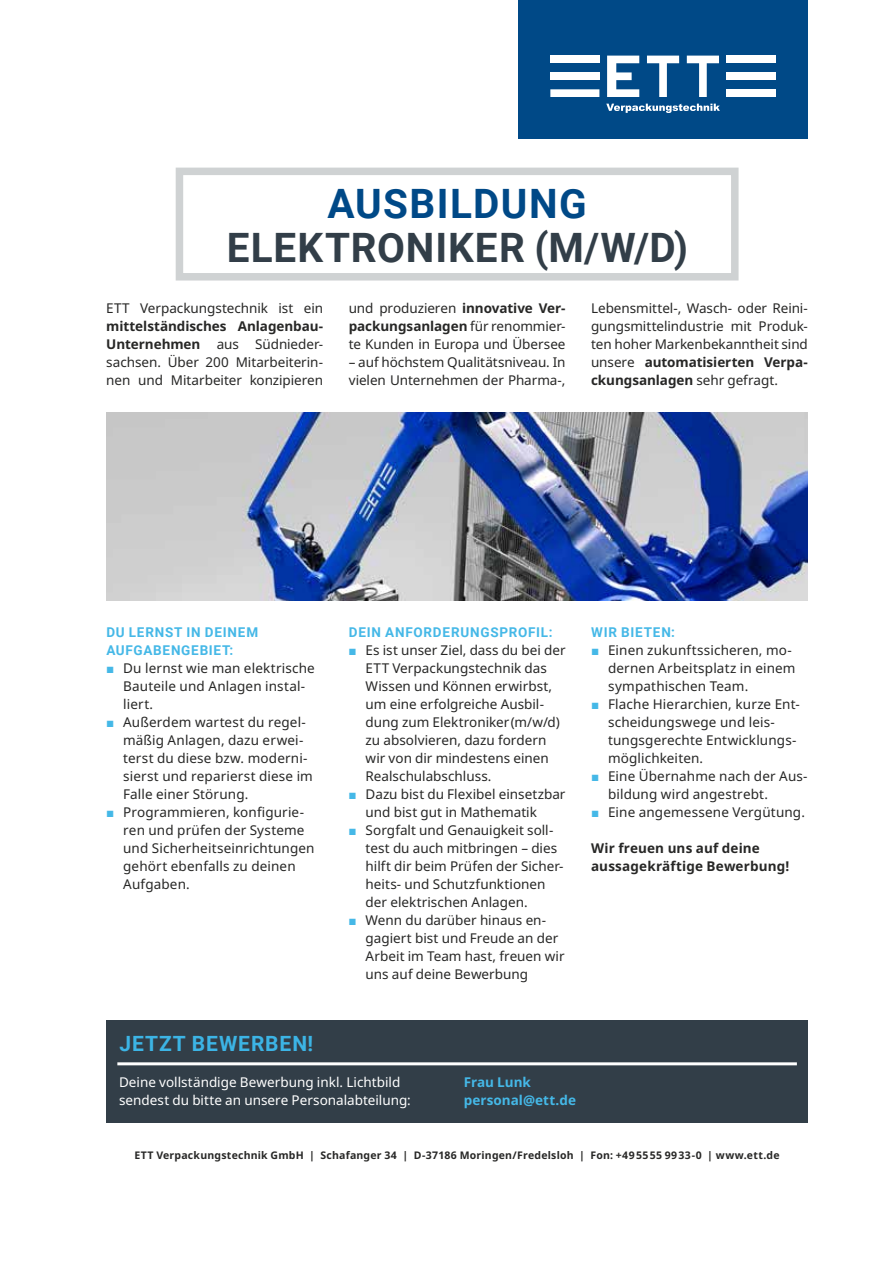
<style>
.page{position:relative;width:893px;height:1263px;background:#fff}
.page>*{position:absolute;margin:0;border:0;box-sizing:border-box;transform-origin:0 0}
.t1{font:700 40.5px "Roboto";letter-spacing:.02em;color:#323e48}
.t2{font:700 40.5px "Roboto";letter-spacing:.035em;color:#004987}
.t3{font:700 21px "Roboto";letter-spacing:.05em;color:#3cb4e5}
.t4{font:13.5px/18px "Noto Sans";letter-spacing:.005em;color:#272726}
.t5{font:13.5px/18px "Noto Sans";color:#fff}
.t6{font:700 13.5px/18px "Roboto";letter-spacing:.06em;color:#45b8e7}
.t7{font:700 13.5px/18px "Noto Sans";letter-spacing:.01em;color:#272726}
.t8{font:700 13.5px/18px "Noto Sans";color:#45b8e7}
.t9{font:700 10.5px "Noto Sans";letter-spacing:.02em;color:#272726}
.s1{font-weight:700}
.s2{font-family:"Arial";color:#45b8e7}
</style>
<div class="page">
<div style="left:344px;top:1020px;width:464px;height:103px;background:#323e48"></div>
<div style="left:106px;top:1020px;width:651px;height:103px;background:#323e48"></div>
<hr style="left:117px;top:1062px;width:680px;height:3px;background:#fff">
<div style="left:518px;top:0;width:290px;height:138px;background:#004987"></div>
<div style="left:550px;top:89px;width:49px;height:8px;background:#fff"></div>
<div style="left:727px;top:89px;width:49px;height:8px;background:#fff"></div>
<svg style="left:687px;top:56px;width:32px;height:41px"></svg>
<svg style="left:647px;top:56px;width:32px;height:41px"></svg>
<svg style="left:607px;top:56px;width:32px;height:41px"></svg>
<div style="left:550px;top:56px;width:49px;height:7px;background:#fff"></div>
<div style="left:550px;top:72px;width:49px;height:8px;background:#fff"></div>
<div style="left:727px;top:56px;width:49px;height:7px;background:#fff"></div>
<div style="left:727px;top:72px;width:49px;height:8px;background:#fff"></div>
<svg style="left:606px;top:104px;width:114px;height:9px"></svg>
<img style="left:106px;top:412px;width:702px;height:189px">
<div style="left:176px;top:168px;width:562px;height:112px;border:8px solid #cfd2d3"></div>
<h1 class="t2" style="left:327px;top:175px;width:261px">AUSBILDUNG</h1>
<h1 class="t1" style="left:227px;top:219px;width:463px">ELEKTRONIKER (M/W/D)</h1>
<p class="t4" style="left:106px;top:299px;width:218px">ETT Verpackungstechnik ist ein</p>
<p class="t4" style="left:106px;top:317px;width:218px;text-align:justify"><span class="s1">mittelständisches Anlagenbau-Unternehmen</span> aus Südnieder&shy;sachsen. Über 200 Mitarbeiterin&shy;nen und Mitarbeiter konzipieren</p>
<p class="t4" style="left:349px;top:299px;width:218px;text-align:justify">und produzieren <span class="s1">innovative Ver&shy;packungsanlagen</span> für renommier&shy;te Kunden in Europa und Übersee</p>
<p class="t4" style="left:349px;top:353px;width:218px">– auf höchstem Qualitätsniveau. In vielen Unternehmen der Pharma-,</p>
<p class="t4" style="left:591px;top:299px;width:218px;text-align:justify">Lebensmittel-, Wasch- oder Reini&shy;gungsmittelindustrie mit Produk&shy;ten hoher Markenbekanntheit sind unsere <span class="s1">automatisierten Verpa&shy;ckungsanlagen</span> sehr gefragt.</p>
<p class="t6" style="left:106px;top:622px;width:153px">DU LERNST IN DEINEM<br>AUFGABENGEBIET:</p>
<p class="t4" style="left:123px;top:659px;width:193px;text-indent:-17px"><span class="s2">■</span> Du lernst wie man elektrische<br>Bauteile und Anlagen instal&shy;liert.</p>
<p class="t4" style="left:123px;top:713px;width:191px;text-indent:-17px"><span class="s2">■</span> Außerdem wartest du regel&shy;mäßig Anlagen, dazu erwei&shy;terst du diese bzw. moderni&shy;sierst und reparierst diese im<br>Falle einer Störung.</p>
<p class="t4" style="left:123px;top:803px;width:193px;text-indent:-17px"><span class="s2">■</span> Programmieren, konfigurie&shy;ren und prüfen der Systeme und Sicherheitseinrichtungen gehört ebenfalls zu deinen<br>Aufgaben.</p>
<p class="t6" style="left:349px;top:622px;width:205px">DEIN ANFORDERUNGSPROFIL:</p>
<p class="t4" style="left:366px;top:641px;width:201px;text-indent:-17px"><span class="s2">■</span> Es ist unser Ziel, dass du bei der<br>ETT Verpackungstechnik das<br>Wissen und Können erwirbst, um eine erfolgreiche Ausbil&shy;dung zum Elektroniker(m/w/d) zu absolvieren, dazu fordern wir von dir mindestens einen<br>Realschulabschluss.</p>
<p class="t4" style="left:366px;top:785px;width:201px;text-indent:-17px"><span class="s2">■</span> Dazu bist du Flexibel einsetzbar und bist gut in Mathematik</p>
<p class="t4" style="left:366px;top:821px;width:199px;text-indent:-17px"><span class="s2">■</span> Sorgfalt und Genauigkeit soll&shy;test du auch mitbringen – dies hilft dir beim Prüfen der Sicher&shy;heits- und Schutzfunktionen der elektrischen Anlagen.</p>
<p class="t4" style="left:366px;top:911px;width:200px;text-indent:-17px"><span class="s2">■</span> Wenn du darüber hinaus en&shy;gagiert bist und Freude an der<br>Arbeit im Team hast, freuen wir uns auf deine Bewerbung</p>
<p class="t6" style="left:591px;top:622px;width:85px">WIR BIETEN:</p>
<p class="t4" style="left:608px;top:641px;width:189px;text-indent:-17px"><span class="s2">■</span> Einen zukunftssicheren, mo&shy;dernen Arbeitsplatz in einem sympathischen Team.</p>
<p class="t4" style="left:608px;top:695px;width:193px;text-indent:-17px"><span class="s2">■</span> Flache Hierarchien, kurze Ent&shy;scheidungswege und leis&shy;tungsgerechte Entwicklungs&shy;möglichkeiten.</p>
<p class="t4" style="left:608px;top:767px;width:201px;text-indent:-17px"><span class="s2">■</span> Eine Übernahme nach der Aus&shy;bildung wird angestrebt.</p>
<p class="t4" style="left:591px;top:803px;width:215px"><span class="s2">■</span> Eine angemessene Vergütung.</p>
<p class="t7" style="left:591px;top:839px;width:200px">Wir freuen uns auf deine aussagekräftige Bewerbung!</p>
<h2 class="t3" style="left:119px;top:1029px;width:195px">JETZT BEWERBEN!</h2>
<p class="t5" style="left:119px;top:1073px;width:293px">Deine vollständige Bewerbung inkl. Lichtbild sendest du bitte an unsere Personalabteilung:</p>
<p class="t8" style="left:464px;top:1073px;width:114px">Frau Lunk personal@ett.de</p>
<p class="t9" style="left:135px;top:1148px;width:647px">ETT Verpackungstechnik GmbH | Schafanger 34 | D-37186 Moringen/Fredelsloh | Fon: +495555 9933-0 | www.ett.de</p>
</div>
